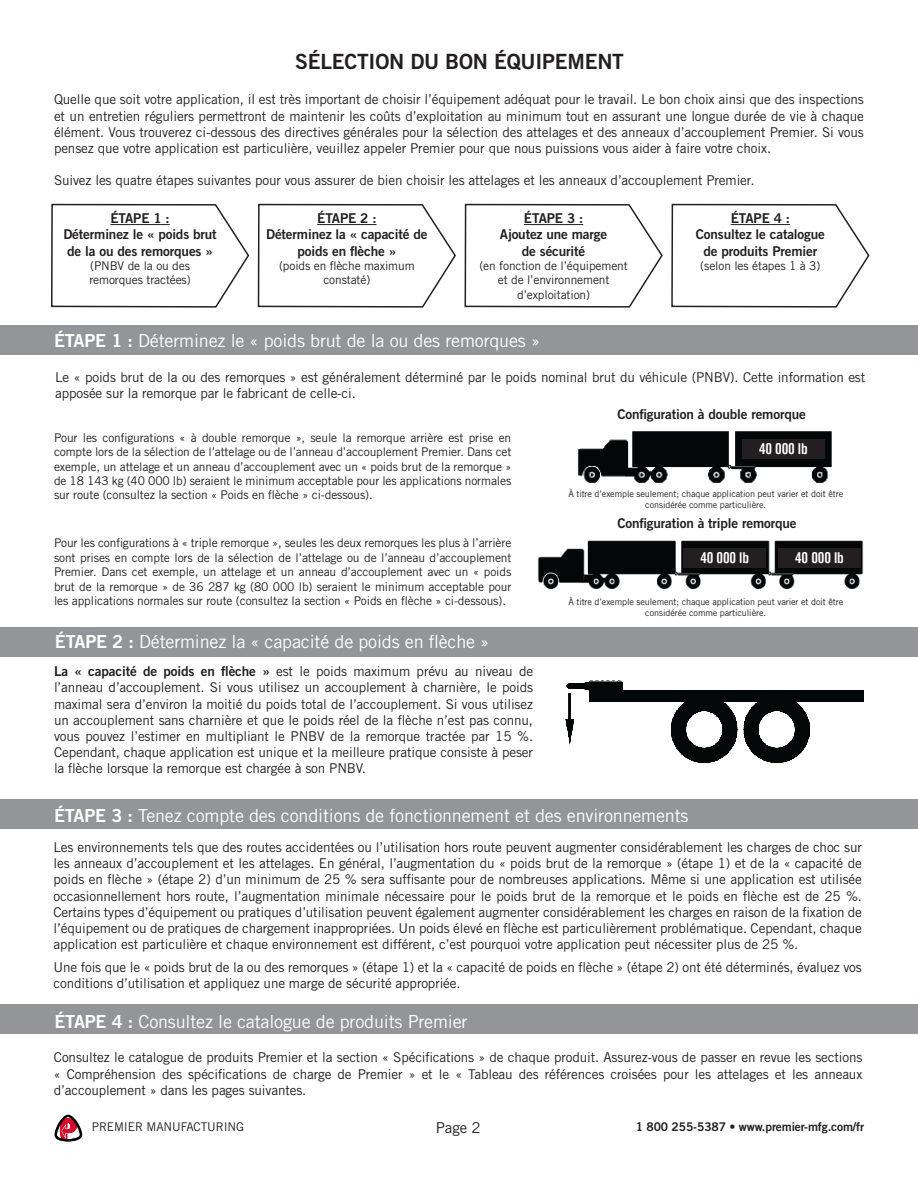
<style>
.page{position:relative;width:918px;height:1188px;background:#fff}
.page>*{position:absolute;margin:0;border:0;box-sizing:border-box;transform-origin:0 0}
.t1{font:21px "Trade Gothic LT Std Bd 2";letter-spacing:-.01em;color:#231f20}
.t2{font:18px "Trade Gothic LT Std";letter-spacing:-.01em;color:#fff}
.t3{font:15px "Trade Gothic LT Bold Cond Twenty";letter-spacing:-.01em;color:#fff}
.t4{font:15px "Trade Gothic LT Std";color:#231f20}
.t5{font:13.5px/16.2px "Trade Gothic LT Std";letter-spacing:-.01em;color:#231f20;text-align:justify}
.t6{font:13.5px/16.2px "Trade Gothic LT Std Bd 2";letter-spacing:-.01em;color:#231f20;text-align:center}
.t7{font:12px/14.4px "Trade Gothic LT Std";letter-spacing:-.01em;color:#231f20;text-align:justify}
.t8{font:12px "Trade Gothic LT Std Bd 2";letter-spacing:-.01em;color:#231f20}
.t9{font:9px/10.8px "Trade Gothic LT Std";letter-spacing:-.01em;color:#231f20;text-align:center}
.s1{font-family:"Trade Gothic LT Std Bd 2"}
</style>
<div class="page">
<svg style="left:51px;top:203px;width:199px;height:105px"></svg>
<svg style="left:257px;top:203px;width:199px;height:105px"></svg>
<svg style="left:464px;top:203px;width:199px;height:105px"></svg>
<svg style="left:671px;top:203px;width:199px;height:105px"></svg>
<hr style="left:110px;top:224px;width:60px;height:1px;background:#231f20">
<hr style="left:317px;top:224px;width:60px;height:1px;background:#231f20">
<hr style="left:524px;top:224px;width:59px;height:1px;background:#231f20">
<hr style="left:731px;top:224px;width:59px;height:1px;background:#231f20">
<div style="left:0;top:325px;width:918px;height:30px;background:#939598"></div>
<div style="left:0;top:627px;width:918px;height:30px;background:#939598"></div>
<div style="left:0;top:799px;width:918px;height:29px;background:#939598"></div>
<div style="left:0;top:1004px;width:918px;height:30px;background:#939598"></div>
<img style="left:577px;top:431px;width:255px;height:52px">
<img style="left:537px;top:540px;width:327px;height:49px">
<img style="left:566px;top:680px;width:298px;height:82px">
<svg style="left:54px;top:1114px;width:29px;height:28px"></svg>
<div style="left:742px;top:439px;width:83px;height:20px;background:#231f20"></div>
<div style="left:684px;top:548px;width:82px;height:20px;background:#231f20"></div>
<div style="left:778px;top:548px;width:83px;height:20px;background:#231f20"></div>
<p class="t1" style="left:295px;top:49px;width:330px">SÉLECTION DU BON ÉQUIPEMENT</p>
<p class="t5" style="left:54px;top:91px;width:811px">Quelle que soit votre application, il est très important de choisir l’équipement adéquat pour le travail. Le bon choix ainsi que des inspections et un entretien réguliers permettront de maintenir les coûts d’exploitation au minimum tout en assurant une longue durée de vie à chaque élément. Vous trouverez ci-dessous des directives générales pour la sélection des attelages et des anneaux d’accouplement Premier. Si vous pensez que votre application est particulière, veuillez appeler Premier pour que nous puissions vous aider à faire votre choix.</p>
<p class="t5" style="left:54px;top:172px;width:702px">Suivez les quatre étapes suivantes pour vous assurer de bien choisir les attelages et les anneaux d’accouplement Premier.</p>
<p class="t6" style="left:110px;top:210px;width:61px">ÉTAPE 1 :</p>
<p class="t6" style="left:63px;top:226px;width:155px;text-align:left">Déterminez le « poids brut de la ou des remorques »</p>
<p class="t7" style="left:89px;top:258px;width:103px">(PNBV de la ou des remorques tractées)</p>
<p class="t6" style="left:317px;top:210px;width:61px">ÉTAPE 2 :</p>
<p class="t6" style="left:266px;top:226px;width:163px">Déterminez la « capacité de poids en flèche »</p>
<p class="t7" style="left:279px;top:258px;width:137px;text-align:center">(poids en flèche maximum constaté)</p>
<p class="t6" style="left:524px;top:210px;width:61px">ÉTAPE 3 :</p>
<p class="t6" style="left:500px;top:226px;width:109px">Ajoutez une marge de sécurité</p>
<p class="t7" style="left:479px;top:258px;width:150px;text-align:center">(en fonction de l’équipement et de l’environnement d’exploitation)</p>
<p class="t6" style="left:731px;top:210px;width:61px">ÉTAPE 4 :</p>
<p class="t6" style="left:696px;top:226px;width:131px">Consultez le catalogue de produits Premier</p>
<p class="t7" style="left:700px;top:258px;width:122px">(selon les étapes 1 à 3)</p>
<p class="t2" style="left:54px;top:330px;width:488px"><span class="s1">ÉTAPE 1 :</span> Déterminez le « poids brut de la ou des remorques »</p>
<p class="t5" style="left:55px;top:369px;width:812px">Le « poids brut de la ou des remorques » est généralement déterminé par le poids nominal brut du véhicule (PNBV). Cette information est apposée sur la remorque par le fabricant de celle-ci.</p>
<p class="t7" style="left:54px;top:430px;width:459px">Pour les configurations « à double remorque », seule la remorque arrière est prise en compte lors de la sélection de l’attelage ou de l’anneau d’accouplement Premier. Dans cet exemple, un attelage et un anneau d’accouplement avec un « poids brut de la remorque » de 18 143 kg (40 000 lb) seraient le minimum acceptable pour les applications normales sur route (consultez la section « Poids en flèche » ci-dessous).</p>
<p class="t7" style="left:54px;top:536px;width:459px">Pour les configurations à « triple remorque », seules les deux remorques les plus à l’arrière sont prises en compte lors de la sélection de l’attelage ou de l’anneau d’accouplement Premier. Dans cet exemple, un attelage et un anneau d’accouplement avec un « poids brut de la remorque » de 36 287 kg (80 000 lb) seraient le minimum acceptable pour les applications normales sur route (consultez la section « Poids en flèche » ci-dessous).</p>
<p class="t2" style="left:55px;top:631px;width:436px"><span class="s1">ÉTAPE 2 :</span> Déterminez la « capacité de poids en flèche »</p>
<p class="t5" style="left:54px;top:663px;width:481px"><span class="s1">La « capacité de poids en flèche »</span> est le poids maximum prévu au niveau de l’anneau d’accouplement. Si vous utilisez un accouplement à charnière, le poids maximal sera d’environ la moitié du poids total de l’accouplement. Si vous utilisez un accouplement sans charnière et que le poids réel de la flèche n’est pas connu, vous pouvez l’estimer en multipliant le PNBV de la remorque tractée par 15 %.<br>Cependant, chaque application est unique et la meilleure pratique consiste à peser la flèche lorsque la remorque est chargée à son PNBV.</p>
<p class="t6" style="left:617px;top:406px;width:190px">Configuration à double remorque</p>
<p class="t3" style="left:759px;top:440px;width:50px">40 000 lb</p>
<p class="t9" style="left:568px;top:489px;width:276px">À titre d’exemple seulement; chaque application peut varier et doit être considérée comme particulière.</p>
<p class="t6" style="left:617px;top:515px;width:181px">Configuration à triple remorque</p>
<p class="t3" style="left:700px;top:549px;width:50px">40 000 lb</p>
<p class="t3" style="left:795px;top:549px;width:50px">40 000 lb</p>
<p class="t9" style="left:568px;top:596px;width:276px">À titre d’exemple seulement; chaque application peut varier et doit être considérée comme particulière.</p>
<p class="t2" style="left:54px;top:804px;width:636px"><span class="s1">ÉTAPE 3 :</span> Tenez compte des conditions de fonctionnement et des environnements</p>
<p class="t5" style="left:54px;top:839px;width:810px">Les environnements tels que des routes accidentées ou l’utilisation hors route peuvent augmenter considérablement les charges de choc sur les anneaux d’accouplement et les attelages. En général, l’augmentation du « poids brut de la remorque » (étape 1) et de la « capacité de poids en flèche » (étape 2) d’un minimum de 25 % sera suffisante pour de nombreuses applications. Même si une application est utilisée occasionnellement hors route, l’augmentation minimale nécessaire pour le poids brut de la remorque et le poids en flèche est de 25 %.<br>Certains types d’équipement ou pratiques d’utilisation peuvent également augmenter considérablement les charges en raison de la fixation de l’équipement ou de pratiques de chargement inappropriées. Un poids élevé en flèche est particulièrement problématique. Cependant, chaque application est particulière et chaque environnement est différent, c’est pourquoi votre application peut nécessiter plus de 25 %.</p>
<p class="t5" style="left:54px;top:959px;width:810px">Une fois que le « poids brut de la ou des remorques » (étape 1) et la « capacité de poids en flèche » (étape 2) ont été déterminés, évaluez vos conditions d’utilisation et appliquez une marge de sécurité appropriée.</p>
<p class="t2" style="left:54px;top:1010px;width:415px"><span class="s1">ÉTAPE 4 :</span> Consultez le catalogue de produits Premier</p>
<p class="t5" style="left:54px;top:1049px;width:810px">Consultez le catalogue de produits Premier et la section « Spécifications » de chaque produit. Assurez-vous de passer en revue les sections « Compréhension des spécifications de charge de Premier » et le « Tableau des références croisées pour les attelages et les anneaux d’accouplement » dans les pages suivantes.</p>
<p class="t7" style="left:92px;top:1119px;width:154px">PREMIER MANUFACTURING</p>
<p class="t4" style="left:436px;top:1119px;width:46px">Page 2</p>
<p class="t8" style="left:636px;top:1119px;width:230px">1 800 255-5387 • www.premier-mfg.com/fr</p>
</div>
